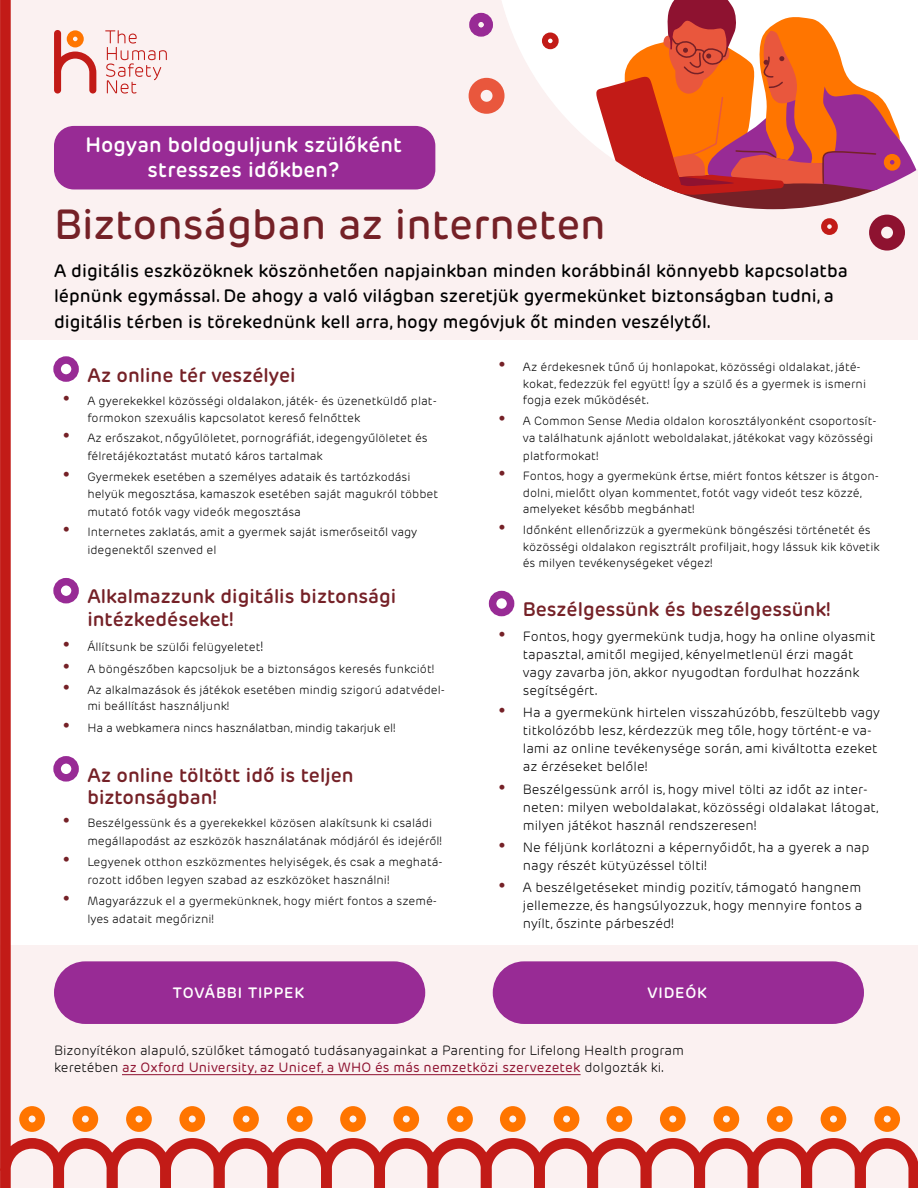
<style>
.page{position:relative;width:918px;height:1188px;background:#fff}
.page>*{position:absolute;margin:0;border:0;box-sizing:border-box;transform-origin:0 0}
.t1{font:500 42px "Rubrik New";color:#752127}
.t2{font:600 20.85px/25.5px "Rubrik New";letter-spacing:.01em;color:#fff;text-align:center}
.t3{font:600 19.5px/22.5px "Rubrik New";color:#752127}
.t4{font:500 18px/25.5px "Rubrik New";color:#000}
.t5{font:600 15px "Rubrik New";letter-spacing:.055em;color:#fff}
.t6{font:300 13.5px/18px "Rubrik New";color:#000}
.t7{font:300 12px/16.5px "Rubrik New";color:#000}
.s1{font-size:19.5px;color:#752127}
.s2{font-size:13.5px}
.s3{font-weight:400;color:#8e1230}
</style>
<div class="page">
<div style="left:0;top:945px;width:918px;height:243px;background:#fbf1f1"></div>
<div style="left:0;top:0;width:918px;height:340px;background:#fbf1f1"></div>
<svg style="left:64px;top:30px;width:32px;height:64px"></svg>
<svg style="left:105px;top:30px;width:62px;height:64px"></svg>
<svg style="left:660px;top:1106px;width:26px;height:26px"></svg>
<svg style="left:714px;top:1106px;width:25px;height:26px"></svg>
<svg style="left:767px;top:1106px;width:26px;height:26px"></svg>
<svg style="left:821px;top:1106px;width:25px;height:26px"></svg>
<svg style="left:874px;top:1106px;width:26px;height:26px"></svg>
<svg style="left:72px;top:1106px;width:26px;height:26px"></svg>
<svg style="left:126px;top:1106px;width:26px;height:26px"></svg>
<svg style="left:179px;top:1106px;width:26px;height:26px"></svg>
<svg style="left:233px;top:1106px;width:26px;height:26px"></svg>
<svg style="left:287px;top:1106px;width:26px;height:26px"></svg>
<svg style="left:340px;top:1106px;width:26px;height:26px"></svg>
<svg style="left:393px;top:1106px;width:26px;height:26px"></svg>
<svg style="left:447px;top:1106px;width:26px;height:26px"></svg>
<svg style="left:554px;top:1106px;width:25px;height:26px"></svg>
<svg style="left:500px;top:1106px;width:26px;height:26px"></svg>
<svg style="left:606px;top:1106px;width:26px;height:26px"></svg>
<svg style="left:64px;top:1138px;width:854px;height:50px"></svg>
<div style="left:54px;top:126px;width:381px;height:63px;background:#982b95;border-radius:20px"></div>
<hr style="left:122px;top:1074px;width:459px;height:1px;background:#8e1230">
<div style="left:54px;top:961px;width:371px;height:63px;background:#982b95;border-radius:31px"></div>
<div style="left:493px;top:961px;width:371px;height:63px;background:#982b95;border-radius:31px"></div>
<svg style="left:0;top:0;width:64px;height:1188px"></svg>
<div style="left:53px;top:356px;width:26px;height:26px;border:8px solid #982b95;border-radius:50%"></div>
<div style="left:53px;top:578px;width:26px;height:25px;border:8px solid #982b95;border-radius:50%"></div>
<div style="left:53px;top:756px;width:26px;height:26px;border:8px solid #982b95;border-radius:50%"></div>
<div style="left:489px;top:591px;width:25px;height:25px;border:8px solid #982b95;border-radius:50%"></div>
<svg style="left:502px;top:0;width:33px;height:76px;fill:#fff"></svg>
<svg style="left:535px;top:0;width:383px;height:209px"></svg>
<div style="left:869px;top:215px;width:36px;height:36px;border:12px solid #8e1230;border-radius:50%"></div>
<div style="left:469px;top:78px;width:36px;height:36px;border:12px solid #e9573d;border-radius:50%"></div>
<div style="left:469px;top:13px;width:24px;height:24px;border:9px solid #982b95;border-radius:50%"></div>
<div style="left:821px;top:218px;width:17px;height:17px;border:6px solid #c21b17;border-radius:50%"></div>
<div style="left:884px;top:154px;width:17px;height:17px;border:6px solid #ff7500;border-radius:50%"></div>
<div style="left:542px;top:33px;width:17px;height:16px;border:6px solid #c21b17;border-radius:50%"></div>
<h2 class="t2" style="left:85px;top:132px;width:318px">Hogyan boldoguljunk szülőként stresszes időkben?</h2>
<h1 class="t1" style="left:54px;top:199px;width:553px">Biztonságban az interneten</h1>
<p class="t4" style="left:54px;top:258px;width:795px">A digitális eszközöknek köszönhetően napjainkban minden korábbinál könnyebb kapcsolatba lépnünk egymással. De ahogy a való világban szeretjük gyermekünket biztonságban tudni, a digitális térben is törekednünk kell arra, hogy megóvjuk őt minden veszélytől.</p>
<h3 class="t3" style="left:87px;top:364px;width:210px">Az online tér veszélyei</h3>
<p class="t7" style="left:87px;top:393px;width:351px;text-indent:-26px"><span class="s1">•</span> A gyerekekkel közösségi oldalakon, játék- és üzenetküldő plat&shy;formokon szexuális kapcsolatot kereső felnőttek</p>
<p class="t7" style="left:87px;top:429px;width:342px;line-height:18px;text-indent:-26px"><span class="s1">•</span> Az erőszakot, nőgyűlöletet, pornográfiát, idegengyűlöletet és félretájékoztatást mutató káros tartalmak</p>
<p class="t7" style="left:87px;top:469px;width:352px;text-indent:-26px"><span class="s1">•</span> Gyermekek esetében a személyes adataik és tartózkodási helyük megosztása, kamaszok esetében saját magukról többet</p>
<p class="t7" style="left:87px;top:503px;width:215px">mutató fotók vagy videók megosztása</p>
<p class="t7" style="left:87px;top:523px;width:331px;line-height:18px;text-indent:-26px"><span class="s1">•</span> Internetes zaklatás, amit a gyermek saját ismerőseitől vagy idegenektől szenved el</p>
<h3 class="t3" style="left:87px;top:586px;width:310px">Alkalmazzunk digitális biztonsági intézkedéseket!</h3>
<p class="t7" style="left:62px;top:639px;width:203px"><span class="s1">•</span> Állítsunk be szülői felügyeletet<span class="s2">!</span></p>
<p class="t7" style="left:62px;top:661px;width:374px"><span class="s1">•</span> A böngészőben kapcsoljuk be a biztonságos keresés funkciót!</p>
<p class="t7" style="left:87px;top:682px;width:359px;text-indent:-26px"><span class="s1">•</span> Az alkalmazások és játékok esetében mindig szigorú adatvédel&shy;mi beállítást használjunk!</p>
<p class="t7" style="left:62px;top:720px;width:335px"><span class="s1">•</span> Ha a webkamera nincs használatban, mindig takarjuk el!</p>
<h3 class="t3" style="left:87px;top:764px;width:268px">Az online töltött idő is teljen biztonságban!</h3>
<p class="t7" style="left:87px;top:814px;width:356px;line-height:18px;text-indent:-26px"><span class="s1">•</span> Beszélgessünk és a gyerekekkel közösen alakítsunk ki családi megállapodást az eszközök használatának módjáról és idejéről!</p>
<p class="t7" style="left:87px;top:853px;width:357px;line-height:18px;text-indent:-26px"><span class="s1">•</span> Legyenek otthon eszközmentes helyiségek, és csak a meghatá&shy;rozott időben legyen szabad az eszközöket használni!</p>
<p class="t7" style="left:87px;top:892px;width:351px;line-height:18px;text-indent:-26px"><span class="s1">•</span> Magyarázzuk el a gyermekünknek, hogy miért fontos a szemé&shy;lyes adatait megőrizni!</p>
<p class="t7" style="left:523px;top:359px;width:345px;text-indent:-26px"><span class="s1">•</span> Az érdekesnek tűnő új honlapokat, közösségi oldalakat, játé&shy;kokat, fedezzük fel együtt! Így a szülő és a gyermek is ismerni fogja ezek működését.</p>
<p class="t7" style="left:497px;top:413px;width:381px;text-align:right"><span class="s1">•</span> A Common Sense Media oldalon korosztályonként csoportosít&shy;va találhatunk ajánlott weboldalakat, játékokat vagy közösségi</p>
<p class="t7" style="left:523px;top:448px;width:77px">platformokat!</p>
<p class="t7" style="left:523px;top:468px;width:358px;text-indent:-26px"><span class="s1">•</span> Fontos, hogy a gyermekünk értse, miért fontos kétszer is átgon&shy;dolni, mielőtt olyan kommentet, fotót vagy videót tesz közzé, amelyeket később megbánhat!</p>
<p class="t7" style="left:523px;top:522px;width:358px;text-indent:-26px"><span class="s1">•</span> Időnként ellenőrizzük a gyermekünk böngészési történetét és közösségi oldalakon regisztrált profiljait, hogy lássuk kik követik és milyen tevékenységeket végez!</p>
<h3 class="t3" style="left:523px;top:598px;width:309px">Beszélgessünk és beszélgessünk!</h3>
<p class="t6" style="left:523px;top:628px;width:354px;text-indent:-26px"><span class="s1">•</span> Fontos, hogy gyermekünk tudja, hogy ha online olyasmit tapasztal, amitől megijed, kényelmetlenül érzi magát vagy zavarba jön, akkor nyugodtan fordulhat hozzánk segítségért.</p>
<p class="t6" style="left:523px;top:704px;width:359px;text-indent:-26px"><span class="s1">•</span> Ha a gyermekünk hirtelen visszahúzóbb, feszültebb vagy titkolózóbb lesz, kérdezzük meg tőle, hogy történt-e va&shy;lami az online tevékenysége során, ami kiváltotta ezeket az érzéseket belőle!</p>
<p class="t6" style="left:523px;top:780px;width:358px;text-indent:-26px"><span class="s1">•</span> Beszélgessünk arról is, hogy mivel tölti az időt az inter&shy;neten: milyen weboldalakat, közösségi oldalakat látogat, milyen játékot használ rendszeresen!</p>
<p class="t6" style="left:523px;top:838px;width:348px;text-indent:-26px"><span class="s1">•</span> Ne féljünk korlátozni a képernyőidőt, ha a gyerek a nap nagy részét kütyüzéssel tölti!</p>
<p class="t6" style="left:523px;top:879px;width:341px;text-align:justify;text-indent:-26px"><span class="s1">•</span> A beszélgetéseket mindig pozitív, támogató hangnem jellemezze, és hangsúlyozzuk, hogy mennyire fontos a nyílt, őszinte párbeszéd!</p>
<p class="t5" style="left:173px;top:984px;width:133px">TOVÁBBI TIPPEK</p>
<p class="t5" style="left:648px;top:984px;width:61px">VIDEÓK</p>
<p class="t6" style="left:54px;top:1043px;width:632px;line-height:16.5px">Bizonyítékon alapuló, szülőket támogató tudásanyagainkat a Parenting for Lifelong Health program keretében <span class="s3">az Oxford University, az Unicef, a WHO és más nemzetközi szervezetek</span> dolgozták ki.</p>
</div>
